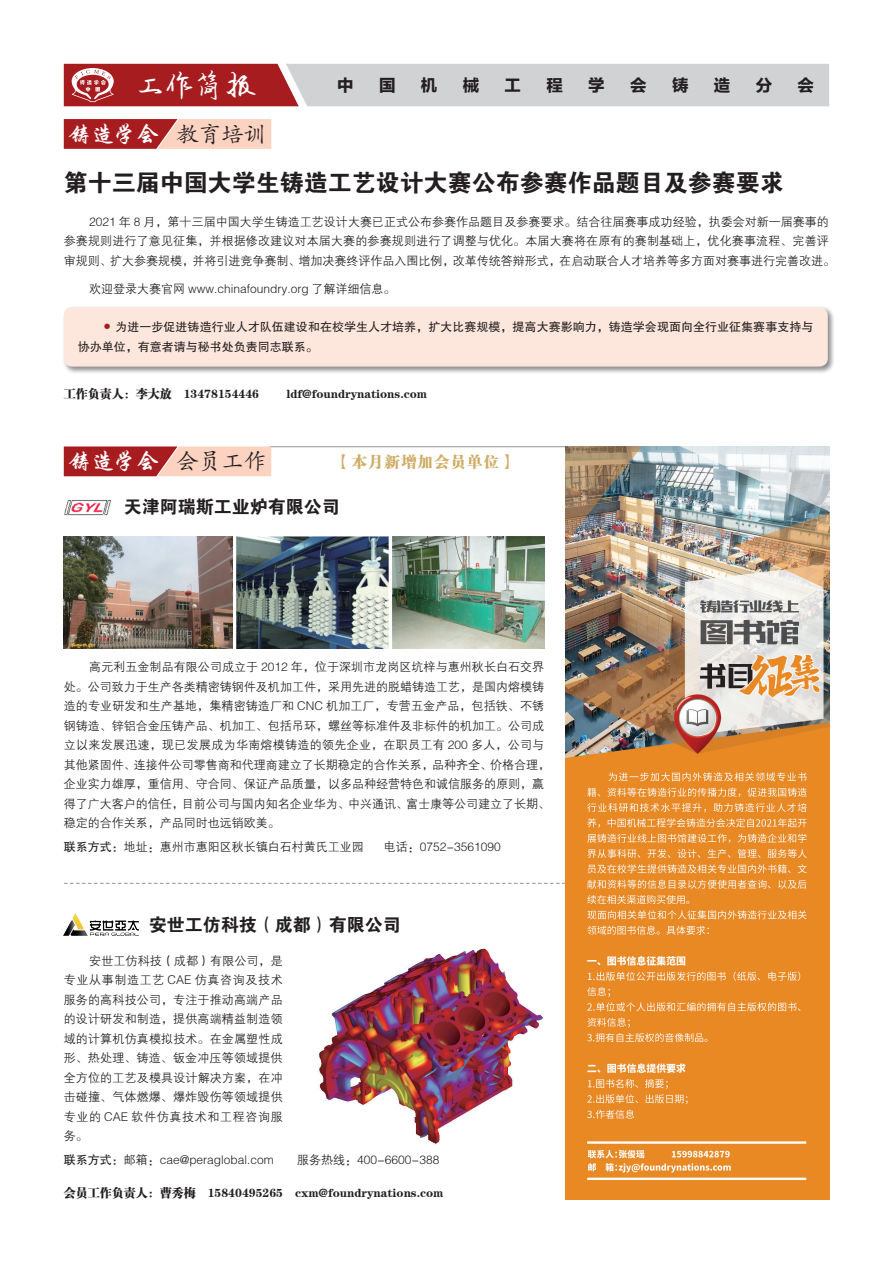
<style>
.page{position:relative;width:893px;height:1263px;background:#fff}
.page>*{position:absolute;margin:0;border:0;box-sizing:border-box;transform-origin:0 0}
.t1{font:30px "CT Fang Song SJ";color:#fff}
.t2{font:24px "FZDHTK GBK1 0";color:#231f20}
.t3{font:22.5px "FZXKJW GB1 0";color:#fff}
.t4{font:18px "FZDHTK GBK1 0";color:#231f20}
.t5{font:16.5px "FZLTDHK GBK1 0";color:#231f20}
.t6{font:15px "FZCSJW GB1 0";letter-spacing:.1em;color:#cfad66}
.t7{font:12px/19.5px "FZZDXK GBK1 0";color:#231f20}
.t8{font:12px "FZCSJW GB1 0";color:#231f20}
.t9{font:12px/20.2px "FZHTJW GB1 0";letter-spacing:.005em;color:#231f20}
.s1{font-family:"FZKTK GBK1 0";color:#231f20}
.s2{font-family:"FZZDXK GBK1 0";font-size:7.5px;color:#a61c1f}
.s3{font-family:"FZHTJW GB1 0"}
</style>
<div class="page">
<svg style="left:64px;top:64px;width:765px;height:42px;background:#c6a0a3"></svg>
<svg style="left:64px;top:119px;width:207px;height:30px;background:#d17871"></svg>
<div style="left:62px;top:305px;width:773px;height:69px;background:#231f20;opacity:.5"></div>
<div style="left:64px;top:307px;width:764px;height:60px;background:#fde7dc;border-radius:9px"></div>
<hr style="left:269px;top:446px;width:560px;height:1px;background:#939598">
<svg style="left:64px;top:446px;width:207px;height:30px;background:#d17972"></svg>
<svg style="left:64px;top:883px;width:501px;height:1px"></svg>
<img style="left:64px;top:500px;width:47px;height:15px">
<img style="left:64px;top:914px;width:74px;height:21px">
<img style="left:318px;top:948px;width:226px;height:196px">
<img style="left:64px;top:537px;width:169px;height:111px">
<img style="left:237px;top:537px;width:151px;height:111px">
<img style="left:392px;top:537px;width:152px;height:111px">
<img style="left:566px;top:446px;width:263px;height:753px">
<h1 class="t1" style="left:135px;top:66px;width:121px">工作简报</h1>
<h3 class="t5" style="left:337px;top:76px;width:18px">中</h3>
<h3 class="t5" style="left:379px;top:76px;width:18px">国</h3>
<h3 class="t5" style="left:421px;top:76px;width:18px">机</h3>
<h3 class="t5" style="left:463px;top:76px;width:18px">械</h3>
<h3 class="t5" style="left:505px;top:76px;width:18px">工</h3>
<h3 class="t5" style="left:546px;top:76px;width:18px">程</h3>
<h3 class="t5" style="left:588px;top:76px;width:18px">学</h3>
<h3 class="t5" style="left:630px;top:76px;width:18px">会</h3>
<h3 class="t5" style="left:672px;top:76px;width:18px">铸</h3>
<h3 class="t5" style="left:714px;top:76px;width:18px">造</h3>
<h3 class="t5" style="left:756px;top:76px;width:18px">分</h3>
<h3 class="t5" style="left:797px;top:76px;width:18px">会</h3>
<h3 class="t3" style="left:69px;top:122px;width:199px">铸造学会 <span class="s1">教育培训</span></h3>
<h2 class="t2" style="left:64px;top:169px;width:722px">第十三届中国大学生铸造工艺设计大赛公布参赛作品题目及参赛要求</h2>
<p class="t7" style="left:64px;top:212px;width:773px;text-indent:26px">2021 年 8 月，第十三届中国大学生铸造工艺设计大赛已正式公布参赛作品题目及参赛要求。结合往届赛事成功经验，执委会对新一届赛事的参赛规则进行了意见征集，并根据修改建议对本届大赛的参赛规则进行了调整与优化。本届大赛将在原有的赛制基础上，优化赛事流程、完善评审规则、扩大参赛规模，并将引进竞争赛制、增加决赛终评作品入围比例，改革传统答辩形式，在启动联合人才培养等多方面对赛事进行完善改进。</p>
<p class="t7" style="left:89px;top:279px;width:308px">欢迎登录大赛官网 www.chinafoundry.org 了解详细信息。</p>
<p class="t9" style="left:78px;top:317px;width:737px;text-indent:26px"><span class="s2">●</span> 为进一步促进铸造行业人才队伍建设和在校学生人才培养，扩大比赛规模，提高大赛影响力，铸造学会现面向全行业征集赛事支持与协办单位，有意者请与秘书处负责同志联系。</p>
<p class="t8" style="left:64px;top:387px;width:365px">工作负责人：李大放　13478154446 　　ldf@foundrynations.com</p>
<h3 class="t3" style="left:69px;top:449px;width:199px">铸造学会 <span class="s1">会员工作</span></h3>
<p class="t6" style="left:335px;top:453px;width:182px">【本月新增加会员单位】</p>
<h3 class="t4" style="left:124px;top:497px;width:218px">天津阿瑞斯工业炉有限公司</h3>
<p class="t7" style="left:64px;top:658px;width:488px;text-indent:26px">高元利五金制品有限公司成立于 2012 年，位于深圳市龙岗区坑梓与惠州秋长白石交界处。公司致力于生产各类精密铸钢件及机加工件，采用先进的脱蜡铸造工艺，是国内熔模铸造的专业研发和生产基地，集精密铸造厂和 CNC 机加工厂，专营五金产品，包括铁、不锈钢铸造、锌铝合金压铸产品、机加工、包括吊环，螺丝等标准件及非标件的机加工。公司成立以来发展迅速，现已发展成为华南熔模铸造的领先企业，在职员工有 200 多人，公司与其他紧固件、连接件公司零售商和代理商建立了长期稳定的合作关系，品种齐全、价格合理，企业实力雄厚，重信用、守合同、保证产品质量，以多品种经营特色和诚信服务的原则，赢得了广大客户的信任，目前公司与国内知名企业华为、中兴通讯、富士康等公司建立了长期、稳定的合作关系，产品同时也远销欧美。</p>
<p class="t7" style="left:64px;top:837px;width:301px"><span class="s3">联系方式：</span>地址：惠州市惠阳区秋长镇白石村黄氏工业园</p>
<p class="t7" style="left:384px;top:837px;width:119px">电话：0752-3561090</p>
<h3 class="t4" style="left:149px;top:915px;width:253px">安世工仿科技（成都）有限公司</h3>
<p class="t7" style="left:64px;top:951px;width:220px;text-align:justify;text-indent:26px">安世工仿科技（成都）有限公司，是专业从事制造工艺 CAE 仿真咨询及技术服务的高科技公司，专注于推动高端产品的设计研发和制造，提供高端精益制造领域的计算机仿真模拟技术。在金属塑性成形、热处理、铸造、钣金冲压等领域提供全方位的工艺及模具设计解决方案，在冲击碰撞、气体燃爆、爆炸毁伤等领域提供专业的 CAE 软件仿真技术和工程咨询服务。</p>
<p class="t7" style="left:64px;top:1150px;width:211px"><span class="s3">联系方式：</span>邮箱：cae@peraglobal.com</p>
<p class="t7" style="left:297px;top:1150px;width:144px">服务热线：400-6600-388</p>
<p class="t8" style="left:64px;top:1186px;width:381px">会员工作负责人：曹秀梅　15840495265　cxm@foundrynations.com</p>
</div>
